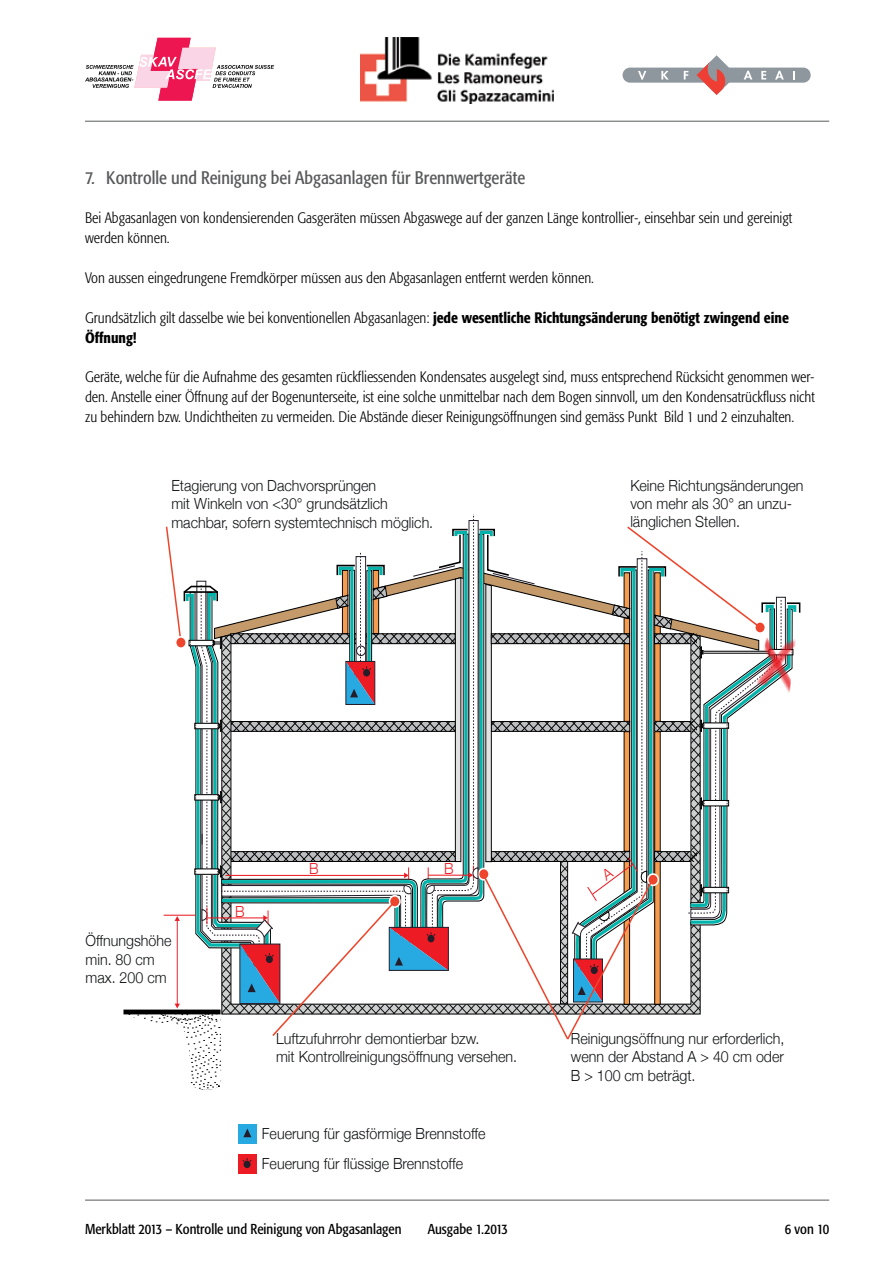
<style>
.page{position:relative;width:893px;height:1263px;background:#fff}
.page>*{position:absolute;margin:0;border:0;box-sizing:border-box;transform-origin:0 0}
.t1{font:condensed 18px "Formata";color:#58595b}
.t2{font:300 15.3px/18.5px "Helvetica Neue";color:#0f1113;scale:.93 1}
.t3{font:300 15.3px "Helvetica Neue";color:#ed1b23;scale:.93 1}
.t4{font:300 condensed 15px/19.8px "Formata";color:#000}
.t5{font:500 condensed 15px/19.8px "Formata";color:#000}
.t6{font:condensed 14.25px "Formata";color:#000}
.s1{font-weight:300}
</style>
<div class="page">
<hr style="left:85px;top:121px;width:744px;height:1px;background:#58595b">
<div style="left:622px;top:68px;width:189px;height:15px;background:#8e979d;border-radius:7px"></div>
<svg style="left:697px;top:55px;width:39px;height:40px"></svg>
<svg style="left:638px;top:71px;width:8px;height:9px"></svg>
<svg style="left:661px;top:71px;width:8px;height:9px"></svg>
<svg style="left:684px;top:71px;width:4px;height:9px"></svg>
<svg style="left:744px;top:71px;width:8px;height:9px"></svg>
<svg style="left:761px;top:71px;width:5px;height:9px"></svg>
<svg style="left:775px;top:71px;width:9px;height:9px"></svg>
<svg style="left:793px;top:71px;width:2px;height:9px"></svg>
<img style="left:360px;top:37px;width:193px;height:66px">
<svg style="left:85px;top:38px;width:189px;height:63px"></svg>
<hr style="left:85px;top:1200px;width:744px;height:1px;background:#58595b">
<hr style="left:123px;top:1010px;width:98px;height:4px;background:#7c7c7c">
<div style="left:238px;top:1124px;width:19px;height:19px;background:#27aae1"></div>
<div style="left:238px;top:1154px;width:19px;height:19px;background:#ed1b23"></div>
<svg style="left:243px;top:1128px;width:8px;height:9px"></svg>
<div style="left:244px;top:1160px;width:7px;height:8px;background:#251e2a;border-radius:50%"></div>
<svg style="left:242px;top:1158px;width:10px;height:5px"></svg>
<svg style="left:124px;top:513px;width:677px;height:577px"></svg>
<p class="t1" style="left:85px;top:167px;width:442px">7. Kontrolle und Reinigung bei Abgasanlagen für Brennwertgeräte</p>
<p class="t4" style="left:85px;top:208px;width:709px">Bei Abgasanlagen von kondensierenden Gasgeräten müssen Abgaswege auf der ganzen Länge kontrollier-, einsehbar sein und gereinigt werden können.</p>
<p class="t4" style="left:85px;top:268px;width:510px">Von aussen eingedrungene Fremdkörper müssen aus den Abgasanlagen entfernt werden können.</p>
<p class="t5" style="left:85px;top:307px;width:705px"><span class="s1">Grundsätzlich gilt dasselbe wie bei konventionellen Abgasanlagen:</span> jede wesentliche Richtungsänderung benötigt zwingend eine<br>Öffnung!</p>
<p class="t4" style="left:85px;top:367px;width:731px;text-align:justify">Geräte, welche für die Aufnahme des gesamten rückfliessenden Kondensates ausgelegt sind, muss entsprechend Rücksicht genommen wer&shy;den. Anstelle einer Öffnung auf der Bogenunterseite, ist eine solche unmittelbar nach dem Bogen sinnvoll, um den Kondensatrückfluss nicht zu behindern bzw. Undichtheiten zu vermeiden. Die Abstände dieser Reinigungsöffnungen sind gemäss Punkt Bild 1 und 2 einzuhalten.</p>
<p class="t2" style="left:171px;top:476px;width:283px">Etagierung von Dachvorsprüngen<br>mit Winkeln von &lt;30° grundsätzlich machbar, sofern systemtechnisch möglich.</p>
<p class="t2" style="left:86px;top:931px;width:94px">Öffnungshöhe min. 80 cm max. 200 cm</p>
<p class="t3" style="left:235px;top:902px;width:12px">B</p>
<p class="t3" style="left:309px;top:859px;width:12px">B</p>
<p class="t3" style="left:444px;top:859px;width:12px">B</p>
<p class="t2" style="left:630px;top:476px;width:188px">Keine Richtungsänderungen von mehr als 30° an unzu&shy;länglichen Stellen.</p>
<p class="t2" style="left:276px;top:1029px;width:261px">Luftzufuhrrohr demontierbar bzw.<br>mit Kontrollreinigungsöffnung versehen.</p>
<p class="t2" style="left:571px;top:1029px;width:231px;text-align:justify">Reinigungsöffnung nur erforderlich, wenn der Abstand A &gt; 40 cm oder B &gt; 100 cm beträgt.</p>
<p class="t2" style="left:262px;top:1118px;width:242px;line-height:30.2px">Feuerung für gasförmige Brennstoffe<br>Feuerung für flüssige Brennstoffe</p>
<p class="t6" style="left:85px;top:1220px;width:318px">Merkblatt 2013 – Kontrolle und Reinigung von Abgasanlagen</p>
<p class="t6" style="left:428px;top:1220px;width:82px">Ausgabe 1.2013</p>
<p class="t6" style="left:785px;top:1220px;width:46px">6 von 10</p>
</div>
